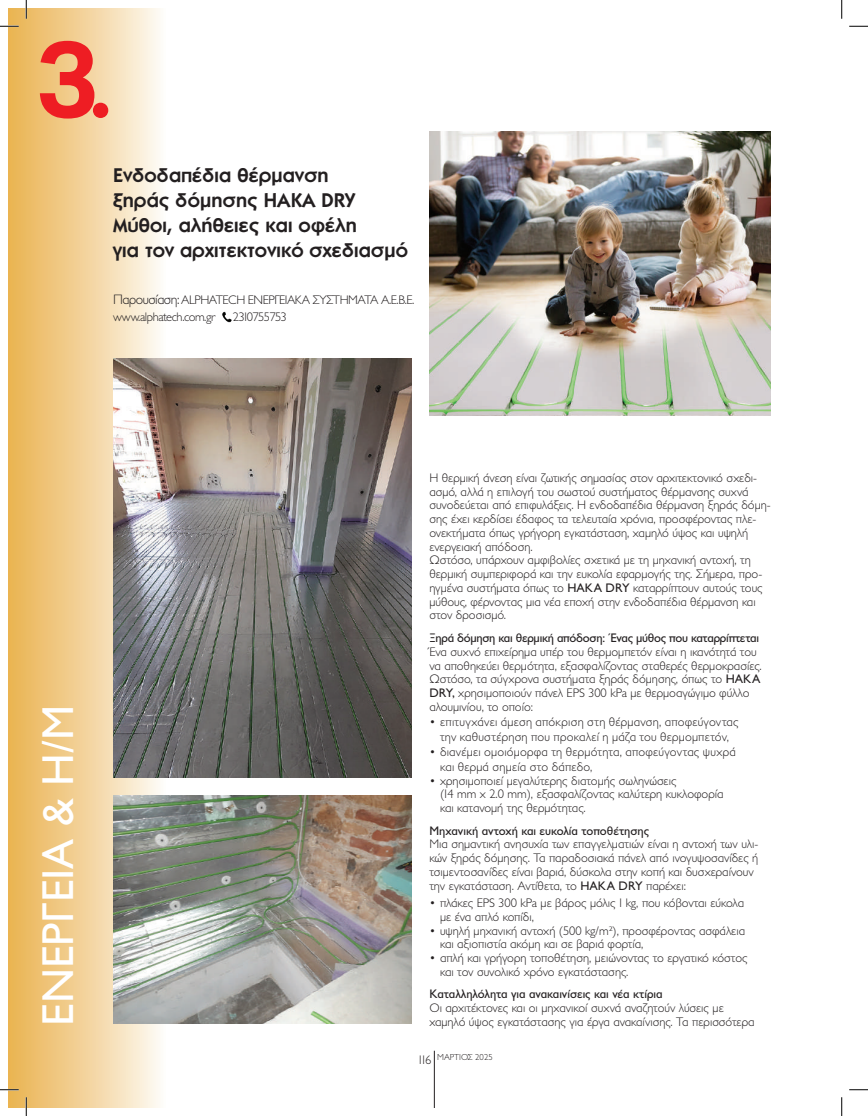
<style>
.page{position:relative;width:868px;height:1116px;background:#fff}
.page>*{position:absolute;margin:0;border:0;box-sizing:border-box;transform-origin:0 0}
.t1{font:700 106.75px "Aktiv Grotesk";color:#ee1d23}
.t2{font:45px "Gill Sans Hel";color:#fff}
.t3{font:600 20px/24.8px "Kabel ITC Hel";letter-spacing:.01em;color:#231f20}
.t4{font:300 12.5px/13.8px "Gill Sans Hel";color:#231f20}
.t5{font:300 12.5px/17.2px "Gill Sans Hel";letter-spacing:-.035em;color:#231f20}
.t6{font:12.5px "Gill Sans Hel";color:#231f20}
.t7{font:12.5px "Gill Sans Hel";letter-spacing:-.02em;color:#231f20}
.t8{font:300 8.75px "Gill Sans Hel";color:#231f20}
.s1{font-family:"Century Gothic";font-size:100px}
.s2{font-size:13.75px}
.s3{font-weight:400}
.s4{font-size:12.5px}
</style>
<div class="page">
<div style="left:9px;top:9px;width:156px;height:1098px;background:linear-gradient(to right,#eab24e,#fcf9f3)"></div>
<hr style="left:434px;top:1050px;width:1px;height:57px;background:#231f20">
<img style="left:113px;top:795px;width:298px;height:228px">
<img style="left:429px;top:131px;width:341px;height:284px">
<img style="left:113px;top:358px;width:298px;height:419px">
<svg style="left:222px;top:311px;width:10px;height:11px"></svg>
<svg style="left:0;top:25px;width:19px;height:2px"></svg>
<svg style="left:849px;top:25px;width:18px;height:2px"></svg>
<svg style="left:0;top:1088px;width:19px;height:2px"></svg>
<svg style="left:849px;top:1089px;width:18px;height:1px"></svg>
<svg style="left:25px;top:0;width:2px;height:19px"></svg>
<svg style="left:25px;top:1097px;width:2px;height:18px"></svg>
<svg style="left:841px;top:0;width:1px;height:19px"></svg>
<svg style="left:841px;top:1097px;width:1px;height:18px"></svg>
<h1 class="t1" style="left:36px;top:13px;width:80px">3<span class="s1">.</span></h1>
<h3 class="t3" style="left:113px;top:163px;width:296px">Ενδοδαπέδια θέρμανση<br>ξηράς δόμησης HAKA DRY<br>Μύθοι, αλήθειες και οφέλη<br>για τον αρχιτεκτονικό σχεδιασμό</h3>
<p class="t5" style="left:113px;top:291px;width:303px"><span class="s2">Παρουσίαση:</span> ALPHATECH ΕΝΕΡΓΕΙΑΚΑ ΣΥΣΤΗΜΑΤΑ Α.Ε.Β.Ε. www.alphatech.com.gr</p>
<p class="t5" style="left:233px;top:308px;width:55px">2310755753</p>
<h2 class="t2" style="left:33px;top:1025px;width:322px;rotate:-90deg">ΕΝΕΡΓΕΙΑ &amp; Η/Μ</h2>
<p class="t4" style="left:429px;top:471px;width:343px">Η θερμική άνεση είναι ζωτικής σημασίας στον αρχιτεκτονικό σχεδι&shy;ασμό, αλλά η επιλογή του σωστού συστήματος θέρμανσης συχνά συνοδεύεται από επιφυλάξεις. Η ενδοδαπέδια θέρμανση ξηράς δόμη&shy;σης έχει κερδίσει έδαφος τα τελευταία χρόνια, προσφέροντας πλε&shy;ονεκτήματα όπως γρήγορη εγκατάσταση, χαμηλό ύψος και υψηλή ενεργειακή απόδοση.<br>Ωστόσο, υπάρχουν αμφιβολίες σχετικά με τη μηχανική αντοχή, τη θερμική συμπεριφορά και την ευκολία εφαρμογής της. Σήμερα, προ&shy;ηγμένα συστήματα όπως το <span class="s3">HAKA DRY</span> καταρρίπτουν αυτούς τους μύθους, φέρνοντας μια νέα εποχή στην ενδοδαπέδια θέρμανση και στον δροσισμό.</p>
<p class="t7" style="left:429px;top:631px;width:331px">Ξηρά δόμηση και θερμική απόδοση: Ένας μύθος που καταρρίπτεται</p>
<p class="t4" style="left:429px;top:644px;width:334px">Ένα συχνό επιχείρημα υπέρ του θερμομπετόν είναι η ικανότητά του να αποθηκεύει θερμότητα, εξασφαλίζοντας σταθερές θερμοκρασίες.<br>Ωστόσο, τα σύγχρονα συστήματα ξηράς δόμησης, όπως το <span class="s3">HAKA DRY,</span> χρησιμοποιούν πάνελ EPS 300 kPa με θερμοαγώγιμο φύλλο αλουμινίου, το οποίο:</p>
<p class="t4" style="left:429px;top:714px;width:311px;line-height:15px;text-align:center">• επιτυγχάνει άμεση απόκριση στη θέρμανση, αποφεύγοντας την καθυστέρηση που προκαλεί η μάζα του θερμομπετόν,</p>
<p class="t4" style="left:440px;top:744px;width:297px;line-height:15px;text-indent:-11px">• διανέμει ομοιόμορφα τη θερμότητα, αποφεύγοντας ψυχρά και θερμά σημεία στο δάπεδο,</p>
<p class="t4" style="left:440px;top:773px;width:285px;text-indent:-11px">• χρησιμοποιεί μεγαλύτερης διατομής σωληνώσεις<br>(14 mm x 2.0 mm), εξασφαλίζοντας καλύτερη κυκλοφορία και κατανομή της θερμότητας.</p>
<p class="t6" style="left:429px;top:823px;width:221px">Μηχανική αντοχή και ευκολία τοποθέτησης</p>
<p class="t4" style="left:429px;top:837px;width:330px">Μια σημαντική ανησυχία των επαγγελματιών είναι η αντοχή των υλι&shy;κών ξηράς δόμησης. Τα παραδοσιακά πάνελ από ινογυψοσανίδες ή τσιμεντοσανίδες είναι βαριά, δύσκολα στην κοπή και δυσχεραίνουν την εγκατάσταση. Αντίθετα, το <span class="s3">HAKA DRY</span> παρέχει:</p>
<p class="t4" style="left:440px;top:896px;width:305px;text-indent:-11px">• πλάκες EPS 300 kPa με βάρος μόλις 1 kg, που κόβονται εύκολα με ένα απλό κοπίδι,</p>
<p class="t4" style="left:440px;top:923px;width:306px;text-indent:-11px">• υψηλή μηχανική αντοχή (500 kg/m²), προσφέροντας ασφάλεια και αξιοπιστία ακόμη και σε βαριά φορτία,</p>
<p class="t4" style="left:440px;top:951px;width:309px;text-indent:-11px">• απλή και γρήγορη τοποθέτηση, μειώνοντας το εργατικό κόστος και τον συνολικό χρόνο εγκατάστασης.</p>
<p class="t6" style="left:429px;top:987px;width:235px">Καταλληλόλητα για ανακαινίσεις και νέα κτίρια</p>
<p class="t4" style="left:429px;top:1001px;width:326px">Οι αρχιτέκτονες και οι μηχανικοί συχνά αναζητούν λύσεις με χαμηλό ύψος εγκατάστασης για έργα ανακαίνισης. Τα περισσότερα</p>
<p class="t8" style="left:419px;top:1052px;width:75px"><span class="s4">116</span> ΜΑΡΤΙΟΣ 2025</p>
</div>
